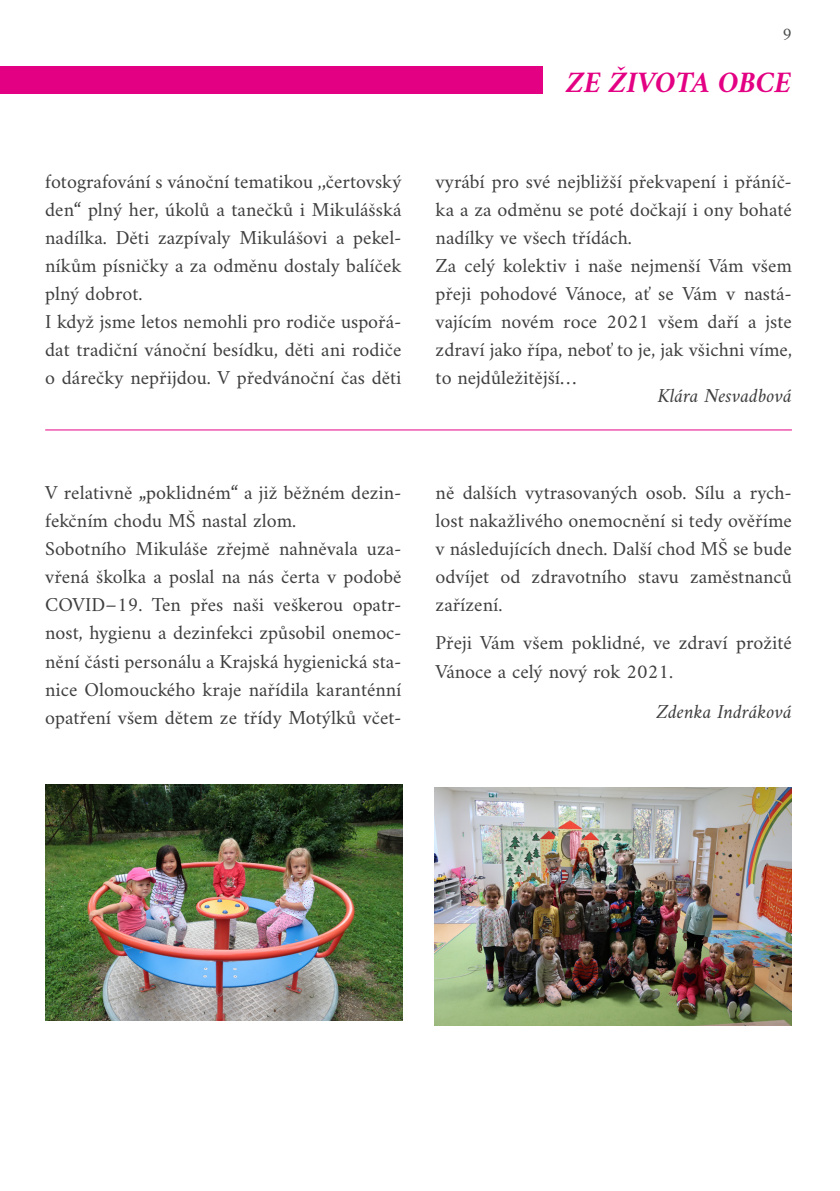
<style>
.page{position:relative;width:840px;height:1191px;background:#fff}
.page>*{position:absolute;margin:0;border:0;box-sizing:border-box;transform-origin:0 0}
.t1{font:italic 700 30px "Amiri";color:#e30083}
.t2{font:20px/28px "Amiri";color:#3e3e3f}
.t3{font:italic 20px "Amiri";color:#3e3e3f}
.t4{font:18px "Amiri";color:#4b4c4d}
</style>
<div class="page">
<div style="left:0;top:67px;width:542px;height:27px;background:#e30083"></div>
<img style="left:45px;top:784px;width:357px;height:237px">
<img style="left:434px;top:788px;width:357px;height:237px">
<hr style="left:45px;top:429px;width:746px;height:1px;background:#e30083">
<p class="t4" style="left:781px;top:23px;width:11px">9</p>
<p class="t1" style="left:566px;top:64px;width:226px">ZE ŽIVOTA OBCE</p>
<p class="t2" style="left:45px;top:167px;width:357px">fotografování s vánoční tematikou ,‚čertovský den“ plný her, úkolů a tanečků i Mikulášská nadílka. Děti zazpívaly Mikulášovi a pekel&shy;níkům písničky a za odměnu dostaly balíček plný dobrot.<br>I když jsme letos nemohli pro rodiče uspořá&shy;dat tradiční vánoční besídku, děti ani rodiče o dárečky nepřijdou. V předvánoční čas děti</p>
<p class="t2" style="left:435px;top:167px;width:357px">vyrábí pro své nejbližší překvapení i přáníč&shy;ka a za odměnu se poté dočkají i ony bohaté nadílky ve všech třídách.<br>Za celý kolektiv i naše nejmenší Vám všem přeji pohodové Vánoce, ať se Vám v nastá&shy;vajícím novém roce 2021 všem daří a jste zdraví jako řípa, neboť to je, jak všichni víme, to nejdůležitější…</p>
<p class="t3" style="left:657px;top:383px;width:136px">Klára Nesvadbová</p>
<p class="t2" style="left:45px;top:478px;width:357px">V relativně „poklidném“ a již běžném dezin&shy;fekčním chodu MŠ nastal zlom.<br>Sobotního Mikuláše zřejmě nahněvala uza&shy;vřená školka a poslal na nás čerta v podobě COVID−19. Ten přes naši veškerou opatr&shy;nost, hygienu a dezinfekci způsobil onemoc&shy;nění části personálu a Krajská hygienická sta&shy;nice Olomouckého kraje nařídila karanténní opatření všem dětem ze třídy Motýlků včet-</p>
<p class="t2" style="left:435px;top:478px;width:357px;text-align:justify">ně dalších vytrasovaných osob. Sílu a rych&shy;lost nakažlivého onemocnění si tedy ověříme v následujících dnech. Další chod MŠ se bude odvíjet od zdravotního stavu zaměstnanců zařízení.</p>
<p class="t2" style="left:435px;top:628px;width:357px">Přeji Vám všem poklidné, ve zdraví prožité<br>Vánoce a celý nový rok 2021.</p>
<p class="t3" style="left:656px;top:699px;width:137px">Zdenka Indráková</p>
</div>
